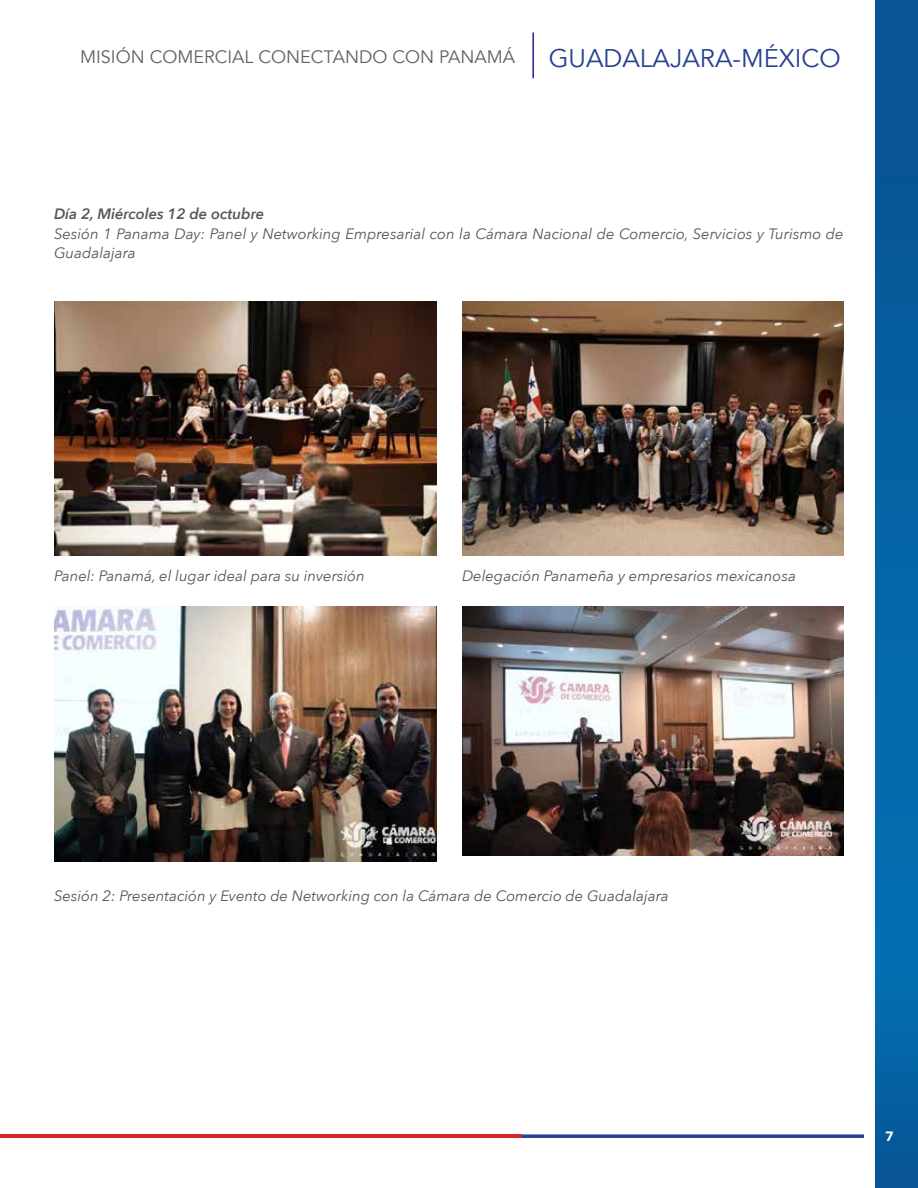
<style>
.page{position:relative;width:918px;height:1188px;background:#fff}
.page>*{position:absolute;margin:0;border:0;box-sizing:border-box;transform-origin:0 0}
.t1{font:25.5px "Avenir";color:#25408f}
.t2{font:18px "Avenir";color:#606262}
.t3{font:italic 15px/19.5px "Avenir Next";color:#555759}
.t4{font:italic 600 15px "Avenir Next";color:#555759}
.t5{font:900 13.5px "Avenir";color:#fff}
</style>
<div class="page">
<svg style="left:875px;top:0;width:43px;height:1188px"></svg>
<svg style="left:522px;top:1134px;width:342px;height:4px"></svg>
<hr style="left:0;top:1134px;width:522px;height:4px;background:#d62726">
<hr style="left:532px;top:32px;width:2px;height:46px;background:#231f94">
<img style="left:54px;top:301px;width:382px;height:255px">
<img style="left:462px;top:301px;width:382px;height:255px">
<img style="left:54px;top:607px;width:382px;height:254px">
<img style="left:462px;top:607px;width:382px;height:248px">
<p class="t2" style="left:80px;top:47px;width:436px">MISIÓN COMERCIAL CONECTANDO CON PANAMÁ</p>
<h1 class="t1" style="left:549px;top:43px;width:294px">GUADALAJARA-MÉXICO</h1>
<p class="t4" style="left:54px;top:201px;width:212px">Día 2, Miércoles 12 de octubre</p>
<p class="t3" style="left:54px;top:223px;width:791px">Sesión 1 Panama Day: Panel y Networking Empresarial con la Cámara Nacional de Comercio, Servicios y Turismo de<br>Guadalajara</p>
<p class="t3" style="left:54px;top:566px;width:312px">Panel: Panamá, el lugar ideal para su inversión</p>
<p class="t3" style="left:462px;top:566px;width:336px">Delegación Panameña y empresarios mexicanosa</p>
<p class="t3" style="left:54px;top:886px;width:616px">Sesión 2: Presentación y Evento de Networking con la Cámara de Comercio de Guadalajara</p>
<p class="t5" style="left:886px;top:1125px;width:9px">7</p>
</div>
